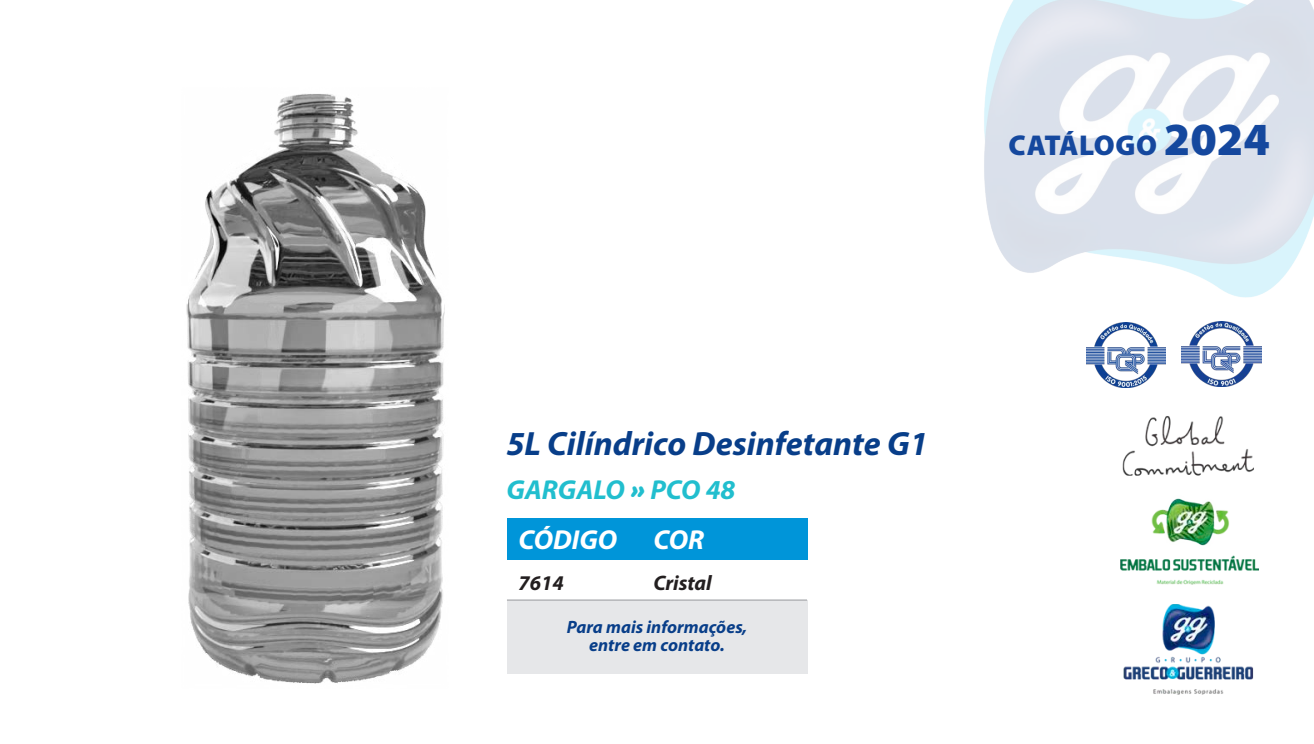
<style>
.page{position:relative;width:1314px;height:744px;background:#fff}
.page>*{position:absolute;margin:0;border:0;box-sizing:border-box;transform-origin:0 0}
.t1{font:italic 700 33.75px "Myriad Pro";color:#083e89}
.t2{font:900 28.75px "Myriad Pro";letter-spacing:.02em;color:#15489e}
.t3{font:italic 700 27.5px "Myriad Pro";color:#21bece}
.t4{font:italic 700 27.5px "Myriad Pro";color:#fff}
.t5{font:italic 700 21px "Myriad Pro";letter-spacing:-.005em;color:#231f20}
.t6{font:italic 700 17.88px "Myriad Pro";color:#083e89}
.s1{font-size:46.25px}
.s2{font-family:"Nunito";font-weight:900}
</style>
<div class="page">
<img style="left:507px;top:416px;width:752px;height:279px">
<img style="left:984px;top:0;width:329px;height:298px">
<img style="left:1086px;top:322px;width:79px;height:65px">
<img style="left:1181px;top:322px;width:79px;height:65px">
<div style="left:507px;top:518px;width:300px;height:42px;background:#0095d9"></div>
<div style="left:507px;top:600px;width:300px;height:73px;background:#e6e7e9"></div>
<hr style="left:507px;top:599px;width:300px;height:2px;background:#a8a9ad">
<img style="left:186px;top:94px;width:259px;height:590px">
<h2 class="t2" style="left:1008px;top:126px;width:263px">CATÁLOGO <span class="s1">2024</span></h2>
<p class="t1" style="left:506px;top:421px;width:423px">5L Cilíndrico Desinfetante G1</p>
<p class="t3" style="left:506px;top:472px;width:231px">GARGALO <span class="s2">»</span> PCO 48</p>
<p class="t4" style="left:518px;top:522px;width:100px">CÓDIGO</p>
<p class="t4" style="left:653px;top:522px;width:52px">COR</p>
<p class="t5" style="left:518px;top:569px;width:47px">7614</p>
<p class="t5" style="left:653px;top:569px;width:60px">Cristal</p>
<p class="t6" style="left:566px;top:615px;width:182px">Para mais informações,</p>
<p class="t6" style="left:589px;top:633px;width:137px">entre em contato.</p>
</div>
